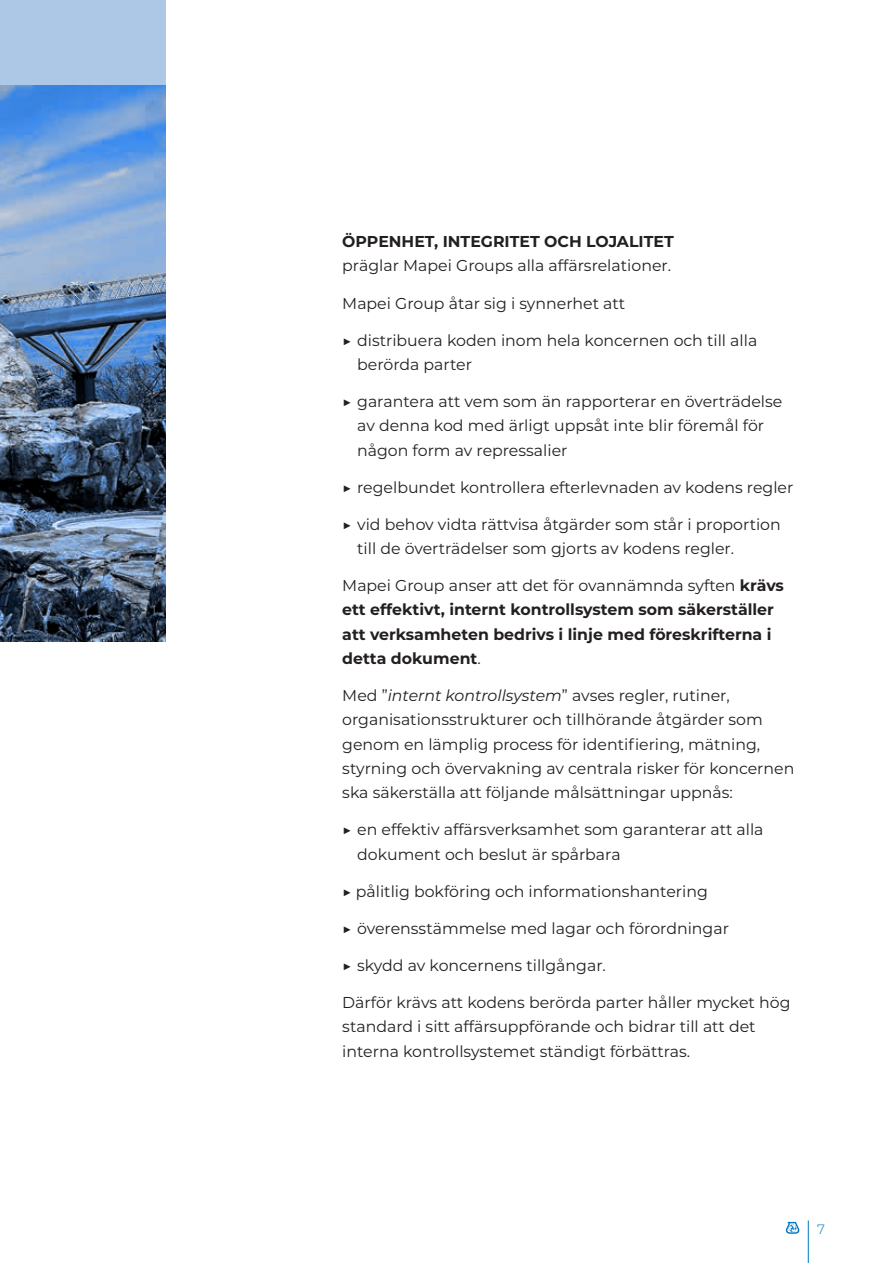
<style>
.page{position:relative;width:893px;height:1263px;background:#fff}
.page>*{position:absolute;margin:0;border:0;box-sizing:border-box;transform-origin:0 0}
.t1{font:15.75px/24.3px "Montserrat";color:#231f20}
.t2{font:700 15.75px/24.3px "Montserrat";color:#231f20}
.t3{font:300 13.5px "Montserrat";color:#0078c0}
.s1{font-weight:400}
.s2{font-style:italic}
</style>
<div class="page">
<svg style="left:786px;top:1222px;width:13px;height:12px"></svg>
<hr style="left:808px;top:1220px;width:1px;height:43px;background:#0078c0">
<svg style="left:0;top:0;width:166px;height:642px;background:#6583a8"></svg>
<p class="t2" style="left:342px;top:229px;width:333px">ÖPPENHET, INTEGRITET OCH LOJALITET</p>
<p class="t1" style="left:342px;top:253px;width:330px">präglar Mapei Groups alla affärsrelationer.</p>
<p class="t1" style="left:342px;top:290px;width:284px">Mapei Group åtar sig i synnerhet att</p>
<p class="t1" style="left:357px;top:327px;width:402px;text-indent:-15px">▶ distribuera koden inom hela koncernen och till alla berörda parter</p>
<p class="t1" style="left:357px;top:389px;width:427px;text-indent:-15px">▶ garantera att vem som än rapporterar en överträdelse av denna kod med ärligt uppsåt inte blir föremål för någon form av repressalier</p>
<p class="t1" style="left:342px;top:474px;width:453px">▶ regelbundet kontrollera efterlevnaden av kodens regler</p>
<p class="t1" style="left:357px;top:511px;width:425px;text-indent:-15px">▶ vid behov vidta rättvisa åtgärder som står i proportion till de överträdelser som gjorts av kodens regler.</p>
<p class="t2" style="left:342px;top:572px;width:443px"><span class="s1">Mapei Group anser att det för ovannämnda syften</span> krävs ett effektivt, internt kontrollsystem som säkerställer att verksamheten bedrivs i linje med föreskrifterna i detta dokument<span class="s1">.</span></p>
<p class="t1" style="left:342px;top:683px;width:453px">Med ”<span class="s2">internt kontrollsystem</span>” avses regler, rutiner, organisationsstrukturer och tillhörande åtgärder som genom en lämplig process för identifiering, mätning, styrning och övervakning av centrala risker för koncernen ska säkerställa att följande målsättningar uppnås:</p>
<p class="t1" style="left:357px;top:817px;width:408px;text-indent:-15px">▶ en effektiv affärsverksamhet som garanterar att alla dokument och beslut är spårbara</p>
<p class="t1" style="left:342px;top:878px;width:367px">▶ pålitlig bokföring och informationshantering</p>
<p class="t1" style="left:342px;top:915px;width:388px">▶ överensstämmelse med lagar och förordningar</p>
<p class="t1" style="left:342px;top:952px;width:265px">▶ skydd av koncernens tillgångar.</p>
<p class="t1" style="left:342px;top:989px;width:450px">Därför krävs att kodens berörda parter håller mycket hög standard i sitt affärsuppförande och bidrar till att det interna kontrollsystemet ständigt förbättras.</p>
<p class="t3" style="left:817px;top:1219px;width:9px">7</p>
</div>
